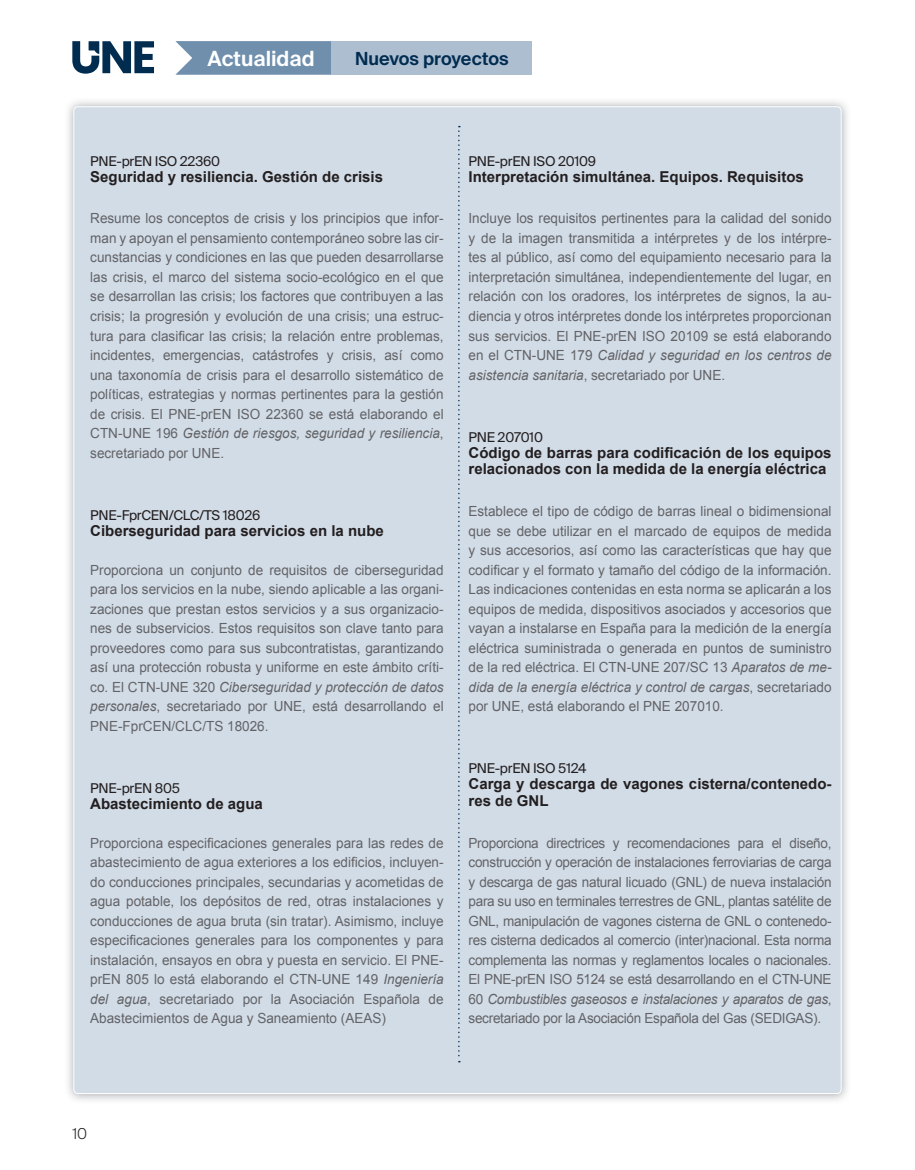
<style>
.page{position:relative;width:915px;height:1170px;background:#fff}
.page>*{position:absolute;margin:0;border:0;box-sizing:border-box;transform-origin:0 0}
.t1{font:600 20.85px "Suisse Intl";color:#fff}
.t2{font:600 18px "Suisse Intl";color:#002c50}
.t3{font:700 15px/16.2px "Arial";color:#231f20}
.t4{font:300 15px "Suisse Intl";color:#231f20}
.t5{font:13.95px/19.5px "Arial";color:#636366;text-align:justify}
.t6{font:13.5px "Suisse Intl";letter-spacing:-.02em;color:#231f20}
.s1{font-style:italic}
</style>
<div class="page">
<img style="left:68px;top:101px;width:780px;height:1000px">
<div style="left:74px;top:107px;width:766px;height:986px;background:#d2dce7;border-radius:4px"></div>
<svg style="left:175px;top:41px;width:156px;height:34px;background:#7896b2"></svg>
<div style="left:331px;top:41px;width:200px;height:34px;background:#adbed1"></div>
<svg style="left:72px;top:41px;width:82px;height:33px"></svg>
<svg style="left:458px;top:126px;width:1px;height:936px"></svg>
<h1 class="t1" style="left:207px;top:47px;width:109px">Actualidad</h1>
<p class="t2" style="left:355px;top:48px;width:155px">Nuevos proyectos</p>
<p class="t6" style="left:90px;top:153px;width:131px">PNE-prEN ISO 22360</p>
<p class="t3" style="left:90px;top:169px;width:294px">Seguridad y resiliencia. Gestión de crisis</p>
<p class="t5" style="left:90px;top:209px;width:355px">Resume los conceptos de crisis y los principios que infor&shy;man y apoyan el pensamiento contemporáneo sobre las cir&shy;cunstancias y condiciones en las que pueden desarrollarse las crisis, el marco del sistema socio-ecológico en el que se desarrollan las crisis; los factores que contribuyen a las crisis; la progresión y evolución de una crisis; una estruc&shy;tura para clasificar las crisis; la relación entre problemas, incidentes, emergencias, catástrofes y crisis, así como una taxonomía de crisis para el desarrollo sistemático de políticas, estrategias y normas pertinentes para la gestión de crisis. El PNE-prEN ISO 22360 se está elaborando el CTN-UNE 196 <span class="s1">Gestión de riesgos, seguridad y resiliencia</span>, secretariado por UNE.</p>
<p class="t6" style="left:90px;top:507px;width:171px">PNE-FprCEN/CLC/TS 18026</p>
<p class="t3" style="left:90px;top:523px;width:295px">Ciberseguridad para servicios en la nube</p>
<p class="t5" style="left:90px;top:560px;width:355px">Proporciona un conjunto de requisitos de ciberseguridad para los servicios en la nube, siendo aplicable a las organi&shy;zaciones que prestan estos servicios y a sus organizacio&shy;nes de subservicios. Estos requisitos son clave tanto para proveedores como para sus subcontratistas, garantizando así una protección robusta y uniforme en este ámbito críti&shy;co. El CTN-UNE 320 <span class="s1">Ciberseguridad y protección de datos personales</span>, secretariado por UNE, está desarrollando el PNE-FprCEN/CLC/TS 18026.</p>
<p class="t6" style="left:90px;top:780px;width:91px">PNE-prEN 805</p>
<p class="t3" style="left:90px;top:796px;width:174px">Abastecimiento de agua</p>
<p class="t5" style="left:90px;top:833px;width:355px">Proporciona especificaciones generales para las redes de abastecimiento de agua exteriores a los edificios, incluyen&shy;do conducciones principales, secundarias y acometidas de agua potable, los depósitos de red, otras instalaciones y conducciones de agua bruta (sin tratar). Asimismo, incluye especificaciones generales para los componentes y para instalación, ensayos en obra y puesta en servicio. El PNE&shy;prEN 805 lo está elaborando el CTN-UNE 149 <span class="s1">Ingeniería del agua</span>, secretariado por la Asociación Española de Abastecimientos de Agua y Saneamiento (AEAS)</p>
<p class="t6" style="left:468px;top:153px;width:129px">PNE-prEN ISO 20109</p>
<p class="t3" style="left:468px;top:169px;width:337px">Interpretación simultánea. Equipos. Requisitos</p>
<p class="t5" style="left:468px;top:209px;width:364px">Incluye los requisitos pertinentes para la calidad del sonido y de la imagen transmitida a intérpretes y de los intérpre&shy;tes al público, así como del equipamiento necesario para la interpretación simultánea, independientemente del lugar, en relación con los oradores, los intérpretes de signos, la au&shy;diencia y otros intérpretes donde los intérpretes proporcionan sus servicios. El PNE-prEN ISO 20109 se está elaborando en el CTN-UNE 179 <span class="s1">Calidad y seguridad en los centros de asistencia sanitaria</span>, secretariado por UNE.</p>
<p class="t6" style="left:468px;top:429px;width:76px">PNE 207010</p>
<p class="t3" style="left:468px;top:445px;width:364px">Código de barras para codificación de los equipos relacionados con la medida de la energía eléctrica</p>
<p class="t5" style="left:468px;top:501px;width:364px">Establece el tipo de código de barras lineal o bidimensional que se debe utilizar en el marcado de equipos de medida y sus accesorios, así como las características que hay que codificar y el formato y tamaño del código de la información.<br>Las indicaciones contenidas en esta norma se aplicarán a los equipos de medida, dispositivos asociados y accesorios que vayan a instalarse en España para la medición de la energía eléctrica suministrada o generada en puntos de suministro de la red eléctrica. El CTN-UNE 207/SC 13 <span class="s1">Aparatos de me&shy;dida de la energía eléctrica y control de cargas</span>, secretariado por UNE, está elaborando el PNE 207010.</p>
<p class="t6" style="left:468px;top:760px;width:119px">PNE-prEN ISO 5124</p>
<p class="t3" style="left:468px;top:776px;width:364px">Carga y descarga de vagones cisterna/contenedo&shy;res de GNL</p>
<p class="t5" style="left:468px;top:833px;width:364px">Proporciona directrices y recomendaciones para el diseño, construcción y operación de instalaciones ferroviarias de carga y descarga de gas natural licuado (GNL) de nueva instalación para su uso en terminales terrestres de GNL, plantas satélite de GNL, manipulación de vagones cisterna de GNL o contenedo&shy;res cisterna dedicados al comercio (inter)nacional. Esta norma complementa las normas y reglamentos locales o nacionales.<br>El PNE-prEN ISO 5124 se está desarrollando en el CTN-UNE 60 <span class="s1">Combustibles gaseosos e instalaciones y aparatos de gas</span>, secretariado por la Asociación Española del Gas (SEDIGAS).</p>
<p class="t4" style="left:72px;top:1124px;width:16px">10</p>
</div>
